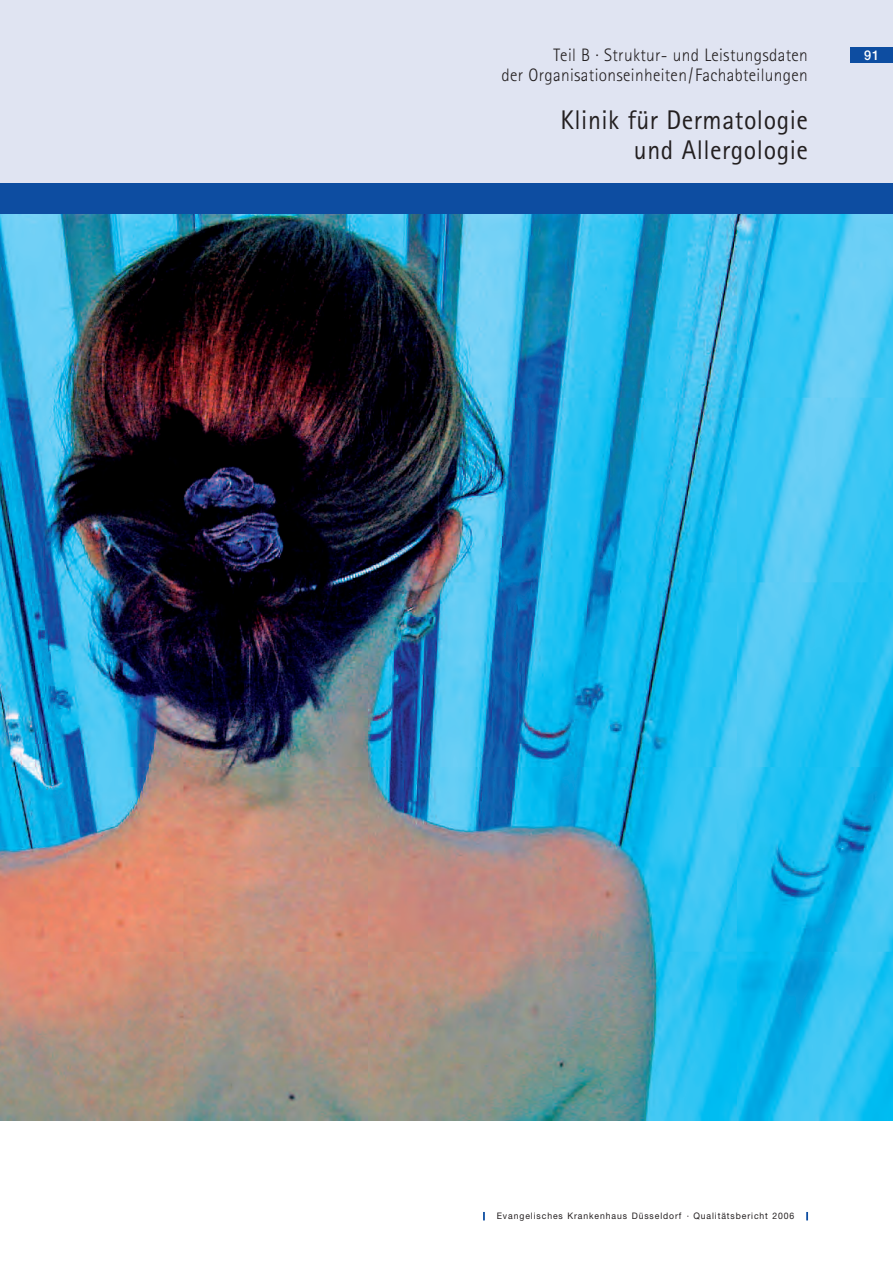
<style>
.page{position:relative;width:893px;height:1263px;background:#fff}
.page>*{position:absolute;margin:0;border:0;box-sizing:border-box;transform-origin:0 0}
.t1{font:27px/30px "Rotis Sans Serif";letter-spacing:.02em;color:#231f20;text-align:right;scale:.96 1}
.t2{font:300 18px/19.5px "Rotis Sans Serif";letter-spacing:.02em;color:#231f20;text-align:right;scale:.96 1}
.t3{font:500 13.5px "Helvetica Neue";color:#fff;scale:.95 1}
.t4{font:9px "Helvetica Neue";letter-spacing:.105em;color:#231f20;scale:.96 1}
</style>
<div class="page">
<div style="left:0;top:0;width:893px;height:191px;background:#e0e4f2"></div>
<div style="left:850px;top:47px;width:43px;height:16px;background:#0d4da1"></div>
<div style="left:0;top:183px;width:893px;height:32px;background:#0d4da1"></div>
<img style="left:0;top:215px;width:893px;height:905px">
<svg style="left:483px;top:1212px;width:2px;height:8px"></svg>
<svg style="left:806px;top:1212px;width:2px;height:8px"></svg>
<p class="t2" style="left:501px;top:47px;width:321px">Teil B · Struktur- und Leistungsdaten<br>der Organisationseinheiten/Fachabteilungen</p>
<h1 class="t1" style="left:560px;top:108px;width:259px">Klinik für Dermatologie und Allergologie</h1>
<p class="t3" style="left:864px;top:50px;width:17px">91</p>
<p class="t4" style="left:497px;top:1213px;width:312px">Evangelisches Krankenhaus Düsseldorf · Qualitätsbericht 2006</p>
</div>
